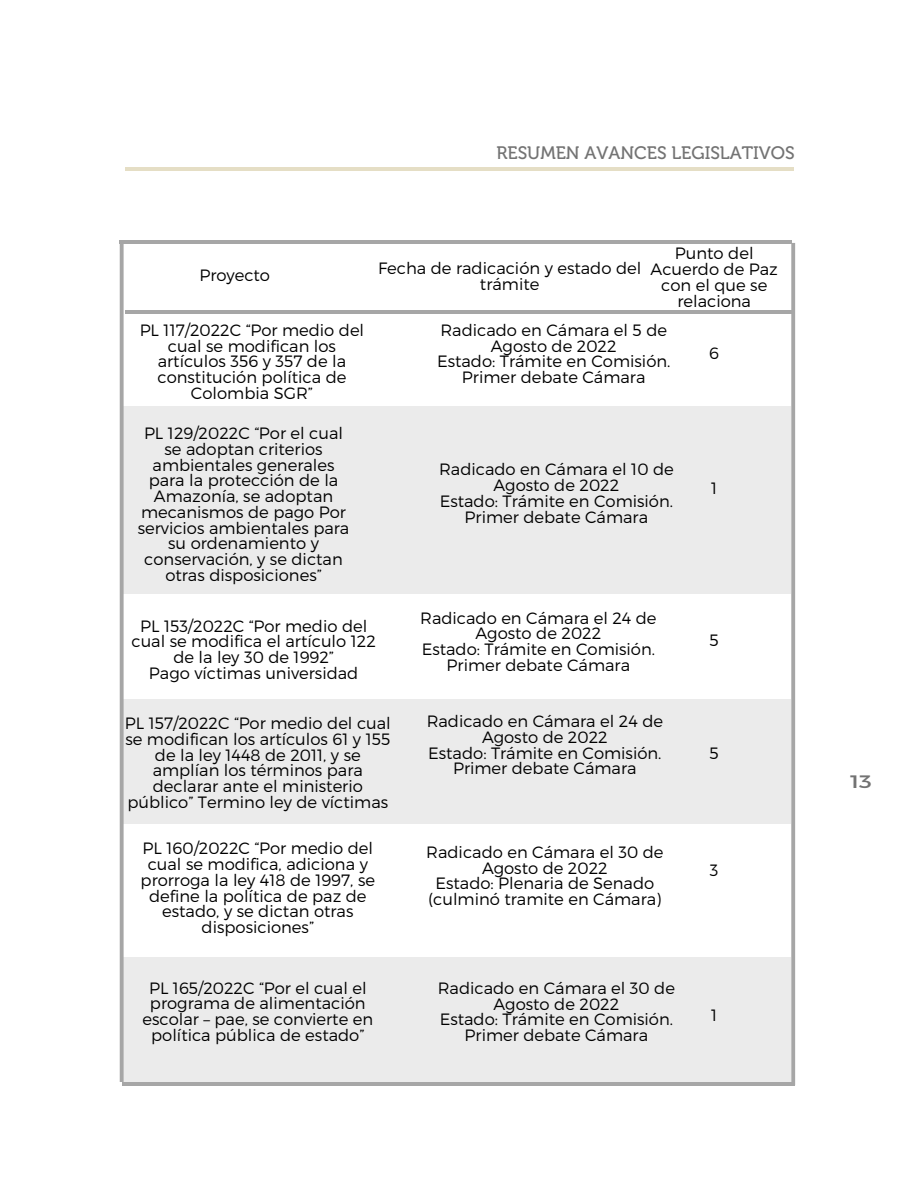
<style>
.page{position:relative;width:918px;height:1188px;background:#fff}
.page>*{position:absolute;margin:0;border:0;box-sizing:border-box;transform-origin:0 0}
.t1{font:18px "Museo 500";color:#737373}
.t2{font:18px "Montserrat";color:#737373;scale:1.32 1}
.t3{font:300 16.35px/15.8px "Montserrat";color:#000;text-align:center}
</style>
<div class="page">
<div style="left:124px;top:406px;width:667px;height:188px;background:#ebebeb"></div>
<div style="left:121px;top:699px;width:670px;height:125px;background:#ebebeb"></div>
<div style="left:121px;top:957px;width:670px;height:125px;background:#ebebeb"></div>
<svg style="left:120px;top:243px;width:4px;height:839px;background:#adadad"></svg>
<svg style="left:791px;top:243px;width:4px;height:839px;background:#acacac"></svg>
<hr style="left:120px;top:240px;width:672px;height:3px;background:#a6a6a6">
<hr style="left:125px;top:310px;width:668px;height:4px;background:#a6a6a6">
<hr style="left:125px;top:167px;width:668px;height:4px;background:#e5dec5">
<hr style="left:122px;top:1082px;width:673px;height:4px;background:#a6a6a6">
<p class="t1" style="left:496px;top:143px;width:300px">RESUMEN AVANCES LEGISLATIVOS</p>
<p class="t3" style="left:199px;top:266px;width:72px">Proyecto</p>
<p class="t3" style="left:378px;top:260px;width:265px">Fecha de radicación y estado del trámite</p>
<p class="t3" style="left:651px;top:245px;width:129px">Punto del<br>Acuerdo de Paz con el que se relaciona</p>
<p class="t3" style="left:140px;top:321px;width:226px">PL 117/2022C “Por medio del cual se modifican los artículos 356 y 357 de la constitución política de<br>Colombia SGR”</p>
<p class="t3" style="left:138px;top:425px;width:213px">PL 129/2022C “Por el cual se adoptan criterios ambientales generales para la protección de la<br>Amazonía, se adoptan mecanismos de pago Por servicios ambientales para su ordenamiento y conservación, y se dictan otras disposiciones”</p>
<p class="t3" style="left:131px;top:617px;width:246px">PL 153/2022C “Por medio del cual se modifica el artículo 122 de la ley 30 de 1992”<br>Pago víctimas universidad</p>
<p class="t3" style="left:437px;top:321px;width:235px">Radicado en Cámara el 5 de<br>Agosto de 2022<br>Estado: Trámite en Comisión.<br>Primer debate Cámara</p>
<p class="t3" style="left:439px;top:461px;width:236px">Radicado en Cámara el 10 de<br>Agosto de 2022<br>Estado: Trámite en Comisión.<br>Primer debate Cámara</p>
<p class="t3" style="left:420px;top:609px;width:238px">Radicado en Cámara el 24 de<br>Agosto de 2022<br>Estado: Trámite en Comisión.<br>Primer debate Cámara</p>
<p class="t3" style="left:125px;top:715px;width:267px">PL 157/2022C “Por medio del cual se modifican los artículos 61 y 155 de la ley 1448 de 2011, y se amplían los términos para declarar ante el ministerio público” Termino ley de víctimas</p>
<p class="t3" style="left:427px;top:713px;width:238px">Radicado en Cámara el 24 de<br>Agosto de 2022<br>Estado: Trámite en Comisión.<br>Primer debate Cámara</p>
<p class="t3" style="left:141px;top:840px;width:236px">PL 160/2022C “Por medio del cual se modifica, adiciona y prorroga la ley 418 de 1997, se define la política de paz de estado, y se dictan otras disposiciones”</p>
<p class="t3" style="left:426px;top:843px;width:239px">Radicado en Cámara el 30 de<br>Agosto de 2022<br>Estado: Plenaria de Senado (culminó tramite en Cámara)</p>
<p class="t3" style="left:142px;top:979px;width:232px">PL 165/2022C “Por el cual el programa de alimentación escolar – pae, se convierte en política pública de estado”</p>
<p class="t3" style="left:438px;top:979px;width:239px">Radicado en Cámara el 30 de<br>Agosto de 2022<br>Estado: Trámite en Comisión.<br>Primer debate Cámara</p>
<p class="t3" style="left:709px;top:345px;width:11px">6</p>
<p class="t3" style="left:711px;top:480px;width:8px">1</p>
<p class="t3" style="left:710px;top:631px;width:11px">5</p>
<p class="t3" style="left:710px;top:744px;width:11px">5</p>
<p class="t3" style="left:710px;top:861px;width:10px">3</p>
<p class="t3" style="left:711px;top:1006px;width:8px">1</p>
<p class="t2" style="left:850px;top:770px;width:18px">13</p>
</div>
